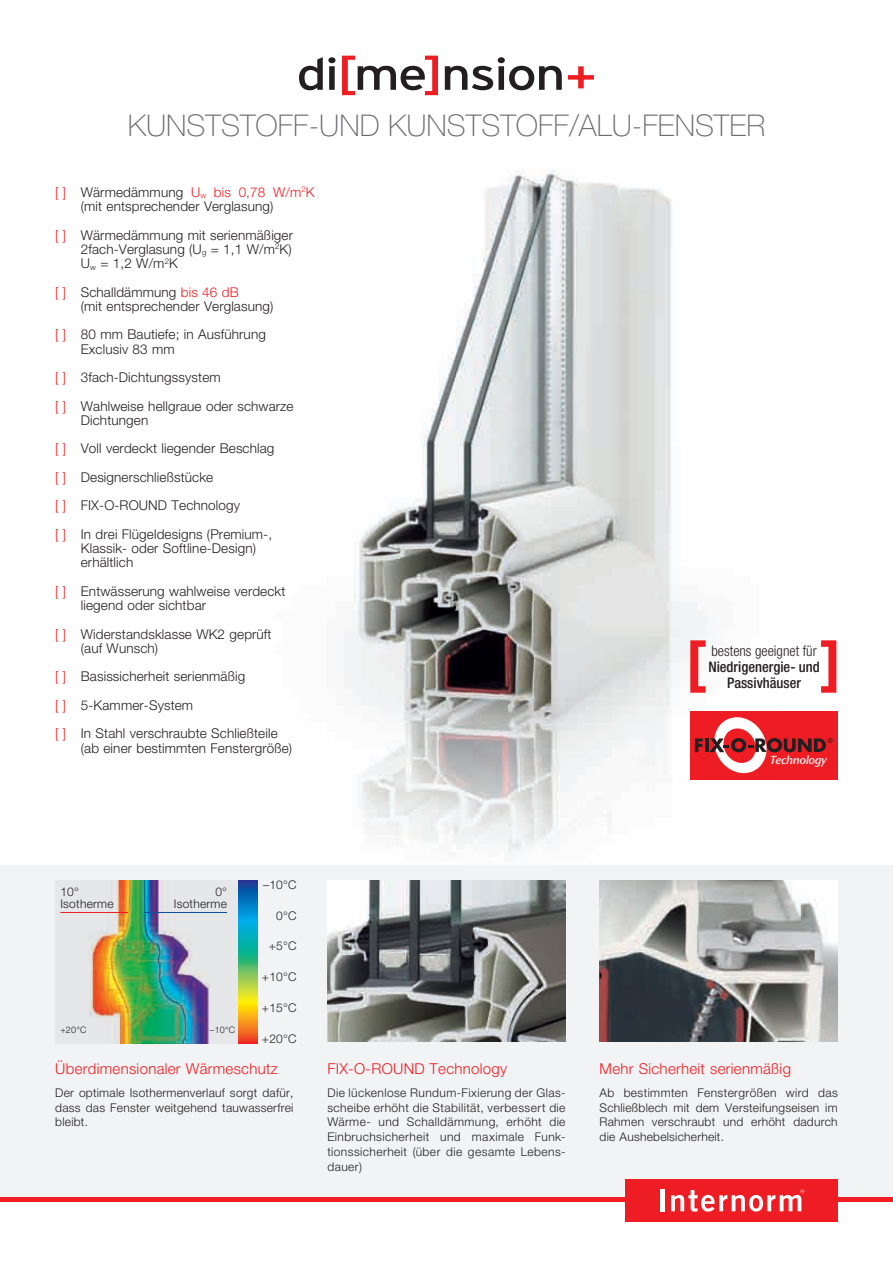
<style>
.page{position:relative;width:893px;height:1263px;background:#fff}
.page>*{position:absolute;margin:0;border:0;box-sizing:border-box;transform-origin:0 0}
.t1{font:700 condensed 64.65px "Interstate";color:#ee1d23}
.t2{font:100 30px "Helvetica Neue LT Pro";color:#6c6d70}
.t3{font:300 15px "Helvetica Neue LT Pro";letter-spacing:.02em;color:#ee1d23}
.t4{font:500 condensed 14.55px/16.2px "Helvetica Neue LT Pro";color:#231f20;text-align:center}
.t5{font:300 condensed 14.55px "Helvetica Neue LT Pro";color:#231f20}
.t6{font:300 13.5px/14.2px "Helvetica Neue LT Pro";letter-spacing:.01em;color:#231f20}
.t7{font:300 12px/14.7px "Helvetica Neue LT Pro";letter-spacing:.02em;color:#231f20;text-align:justify}
.t8{font:11.7px "Stone Sans Sem ITCTT Semi Ita";letter-spacing:-.03em;color:#e6e7e9}
.t9{font:300 9px "Helvetica Neue LT Pro";color:#231f20}
.t10{font:6.75px "Interstate";color:#231f20}
.s1{color:#ee1d23}
</style>
<div class="page">
<svg style="left:299px;top:57px;width:36px;height:33px"></svg>
<svg style="left:342px;top:56px;width:96px;height:39px"></svg>
<svg style="left:445px;top:57px;width:117px;height:33px"></svg>
<svg style="left:568px;top:66px;width:26px;height:22px"></svg>
<img style="left:336px;top:170px;width:439px;height:690px">
<div style="left:0;top:865px;width:893px;height:334px;background:#f2f3f4"></div>
<hr style="left:0;top:1197px;width:893px;height:4px;background:#ee1d23">
<div style="left:625px;top:1179px;width:213px;height:42px;background:#ee1d23"></div>
<hr style="left:661px;top:1189px;width:4px;height:22px;background:#fff">
<svg style="left:671px;top:1189px;width:133px;height:22px"></svg>
<img style="left:600px;top:880px;width:238px;height:162px">
<img style="left:327px;top:880px;width:239px;height:162px">
<img style="left:55px;top:881px;width:183px;height:162px">
<svg style="left:238px;top:880px;width:20px;height:163px;background:#69a173"></svg>
<hr style="left:60px;top:912px;width:68px;height:1px;background:#ee1d23">
<hr style="left:145px;top:912px;width:82px;height:1px;background:#0d4da1">
<div style="left:690px;top:712px;width:147px;height:68px;background:#ee1d23"></div>
<svg style="left:695px;top:738px;width:8px;height:14px"></svg>
<hr style="left:705px;top:738px;width:3px;height:14px;background:#231f20">
<svg style="left:709px;top:717px;width:117px;height:56px"></svg>
<h2 class="t2" style="left:128px;top:108px;width:639px">KUNSTSTOFF-UND KUNSTSTOFF/ALU-FENSTER</h2>
<p class="t6" style="left:81px;top:185px;width:235px;text-indent:-26px"><span class="s1">[ ]</span> Wärmedämmung <span class="s1">U</span><sub>w</sub> <span class="s1">bis 0,78 W/m</span><sup>2</sup><span class="s1">K </span>(mit entsprechender Verglasung)</p>
<p class="t6" style="left:81px;top:227px;width:214px;text-align:justify;text-indent:-26px"><span class="s1">[ ]</span> Wärmedämmung mit serienmäßiger 2fach-Verglasung (U<sub>g</sub> = 1,1 W/m<sup>2</sup>K)<br>U<sub>w</sub> = 1,2 W/m<sup>2</sup>K</p>
<p class="t6" style="left:81px;top:284px;width:194px;text-indent:-26px"><span class="s1">[ ]</span> Schalldämmung <span class="s1">bis 46 dB<br></span>(mit entsprechender Verglasung)</p>
<p class="t6" style="left:81px;top:327px;width:187px;text-indent:-26px"><span class="s1">[ ]</span> 80 mm Bautiefe; in Ausführung<br>Exclusiv 83 mm</p>
<p class="t6" style="left:55px;top:363px;width:240px;line-height:28.5px"><span class="s1">[ ]</span> 3fach-Dichtungssystem<br><span class="s1">[ ]</span> Wahlweise hellgraue oder schwarze</p>
<p class="t6" style="left:55px;top:405px;width:221px;line-height:28.5px;text-indent:26px">Dichtungen<br><span class="s1">[ ]</span> Voll verdeckt liegender Beschlag <span class="s1">[ ]</span> Designerschließstücke<br><span class="s1">[ ]</span> Fix-O-Round</p>
<p class="t6" style="left:55px;top:491px;width:218px;line-height:28.5px;text-indent:116px">Technology<br><span class="s1">[ ]</span> In drei Flügeldesigns (Premium-,</p>
<p class="t6" style="left:81px;top:541px;width:177px">Klassik- oder Softline-Design) erhältlich</p>
<p class="t6" style="left:81px;top:584px;width:206px;text-indent:-26px"><span class="s1">[ ]</span> Entwässerung wahlweise verdeckt liegend oder sichtbar</p>
<p class="t6" style="left:81px;top:626px;width:192px;text-indent:-26px"><span class="s1">[ ]</span> Widerstandsklasse WK2 geprüft (auf Wunsch)</p>
<p class="t6" style="left:55px;top:662px;width:224px;line-height:28.5px"><span class="s1">[ ]</span> Basissicherheit serienmäßig<br><span class="s1">[ ]</span> 5-Kammer-System<br><span class="s1">[ ]</span> In Stahl verschraubte Schließteile</p>
<p class="t6" style="left:81px;top:740px;width:213px">(ab einer bestimmten Fenstergröße)</p>
<h1 class="t1" style="left:685px;top:627px;width:25px">[</h1>
<h1 class="t1" style="left:818px;top:627px;width:25px">]</h1>
<p class="t5" style="left:711px;top:642px;width:107px">bestens geeignet für</p>
<p class="t4" style="left:708px;top:658px;width:113px">Niedrigenergie- und<br>Passivhäuser</p>
<p class="t10" style="left:828px;top:737px;width:7px">®</p>
<p class="t8" style="left:770px;top:753px;width:58px">Technology</p>
<p class="t7" style="left:60px;top:885px;width:55px;line-height:12px">10°<br>Isotherme</p>
<p class="t7" style="left:174px;top:885px;width:55px;line-height:12px;text-align:right">0°<br>Isotherme</p>
<p class="t9" style="left:60px;top:1025px;width:28px">+20°C</p>
<p class="t9" style="left:210px;top:1025px;width:27px">–10°C</p>
<p class="t7" style="left:263px;top:877px;width:35px">–10°C</p>
<p class="t7" style="left:276px;top:908px;width:22px">0°C</p>
<p class="t7" style="left:269px;top:938px;width:29px">+5°C</p>
<p class="t7" style="left:262px;top:969px;width:36px">+10°C</p>
<p class="t7" style="left:262px;top:1000px;width:36px">+15°C</p>
<p class="t7" style="left:262px;top:1031px;width:36px">+20°C</p>
<p class="t3" style="left:55px;top:1059px;width:224px">Überdimensionaler Wärmeschutz</p>
<p class="t7" style="left:55px;top:1085px;width:240px">Der optimale Isothermenverlauf sorgt dafür, dass das Fenster weitgehend tauwasserfrei bleibt.</p>
<p class="t3" style="left:327px;top:1059px;width:66px">Fix-O-Round</p>
<p class="t3" style="left:430px;top:1059px;width:79px">Technology</p>
<p class="t7" style="left:327px;top:1085px;width:240px">Die lückenlose Rundum-Fixierung der Glas&shy;scheibe erhöht die Stabilität, verbessert die Wärme- und Schalldämmung, erhöht die Einbruchsicherheit und maximale Funk&shy;tionssicherheit (über die gesamte Lebens&shy;dauer)</p>
<p class="t3" style="left:600px;top:1059px;width:193px">Mehr Sicherheit serienmäßig</p>
<p class="t7" style="left:600px;top:1085px;width:240px">Ab bestimmten Fenstergrößen wird das Schließblech mit dem Versteifungseisen im Rahmen verschraubt und erhöht dadurch die Aushebelsicherheit.</p>
</div>
